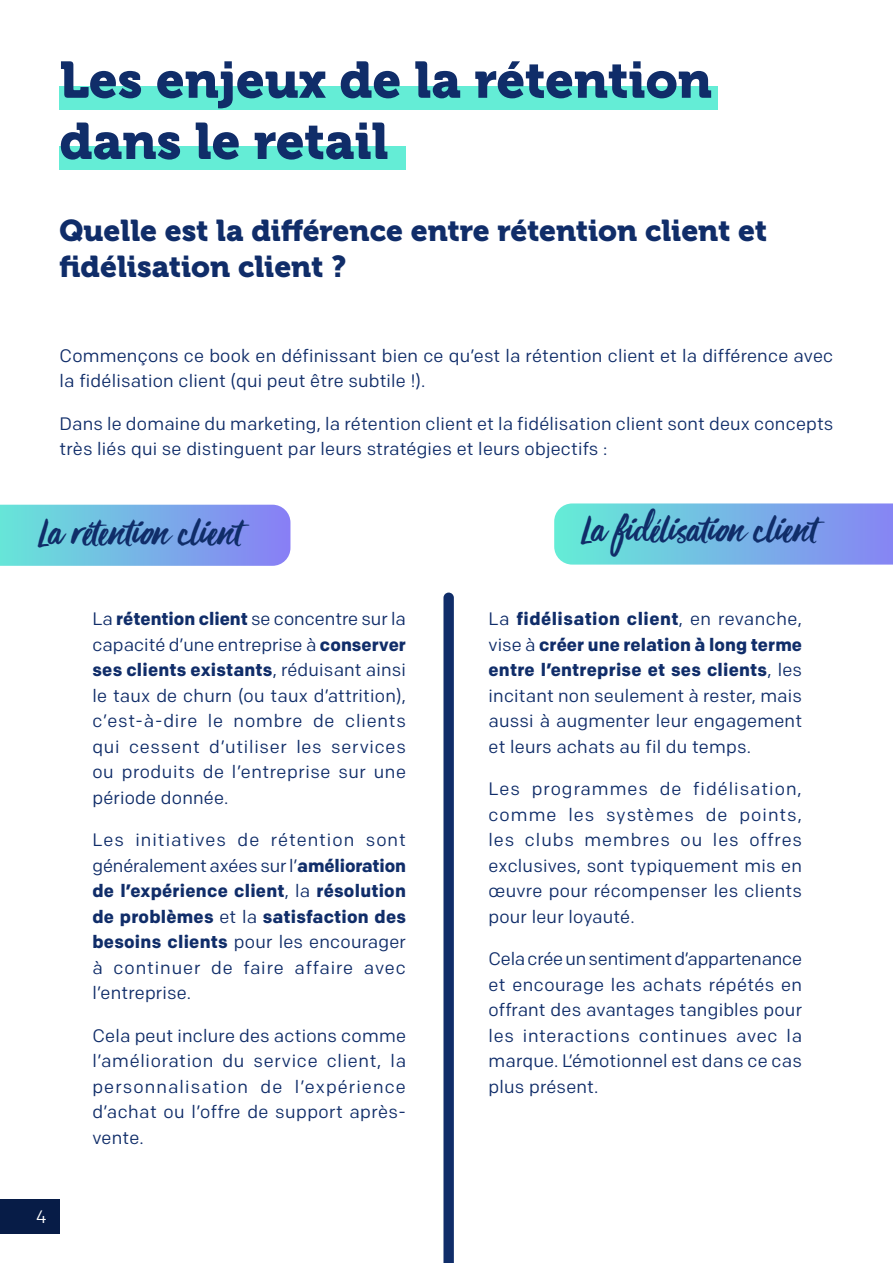
<style>
.page{position:relative;width:893px;height:1263px;background:#fff}
.page>*{position:absolute;margin:0;border:0;box-sizing:border-box;transform-origin:0 0}
.t1{font:51px/61.2px "Museo 900";color:#102d69}
.t2{font:42px "Viva Beautiful B";color:#102d69}
.t3{font:30px "Museo 900";color:#102d69}
.Texte_14{font:18px/25.5px "Colfax";letter-spacing:.01em;color:#102d69;text-align:justify}
.t4{font:18px "Colfax";color:#fff}
.s1{font-weight:700}
</style>
<div class="page">
<div style="left:0;top:1199px;width:60px;height:34px;background:#071c47"></div>
<svg style="left:443px;top:593px;width:11px;height:670px"></svg>
<div style="left:60px;top:86px;width:658px;height:24px;background:#64edd6"></div>
<div style="left:60px;top:146px;width:346px;height:24px;background:#64edd6"></div>
<svg style="left:0;top:505px;width:290px;height:61px"></svg>
<svg style="left:554px;top:503px;width:339px;height:62px"></svg>
<p class="t1" style="left:60px;top:50px;width:654px">Les enjeux de la rétention dans le retail</p>
<p class="t3" style="left:60px;top:213px;width:709px">Quelle est la différence entre rétention client et</p>
<p class="t3" style="left:60px;top:249px;width:288px">fidélisation client ?</p>
<p class="Texte_14" style="left:60px;top:343px;width:775px">Commençons ce book en définissant bien ce qu’est la rétention client et la différence avec la fidélisation client (qui peut être subtile !).</p>
<p class="Texte_14" style="left:60px;top:411px;width:775px">Dans le domaine du marketing, la rétention client et la fidélisation client sont deux concepts très liés qui se distinguent par leurs stratégies et leurs objectifs :</p>
<p class="t2" style="left:39px;top:503px;width:205px">La rétention client</p>
<p class="t2" style="left:581px;top:501px;width:237px">La fidélisation client</p>
<p class="t4" style="left:36px;top:1205px;width:13px">4</p>
<p class="Texte_14" style="left:92px;top:606px;width:315px">La <span class="s1">rétention client</span> se concentre sur la capacité d’une entreprise à <span class="s1">conserver ses clients existants</span>, réduisant ainsi le taux de churn (ou taux d’attrition), c’est-à-dire le nombre de clients qui cessent d’utiliser les services ou produits de l’entreprise sur une période donnée.</p>
<p class="Texte_14" style="left:92px;top:827px;width:315px">Les initiatives de rétention sont généralement axées sur l’<span class="s1">amélioration de l’expérience client</span>, la <span class="s1">résolution de problèmes</span> et la <span class="s1">satisfaction des besoins clients</span> pour les encourager à continuer de faire affaire avec l’entreprise.</p>
<p class="Texte_14" style="left:92px;top:1022px;width:315px">Cela peut inclure des actions comme l’amélioration du service client, la personnalisation de l’expérience d’achat ou l’offre de support après&shy;vente.</p>
<p class="Texte_14" style="left:488px;top:606px;width:315px">La <span class="s1">fidélisation client</span>, en revanche, vise à <span class="s1">créer une relation à long terme entre l’entreprise et ses clients</span>, les incitant non seulement à rester, mais aussi à augmenter leur engagement et leurs achats au fil du temps.</p>
<p class="Texte_14" style="left:488px;top:776px;width:315px">Les programmes de fidélisation, comme les systèmes de points, les clubs membres ou les offres exclusives, sont typiquement mis en œuvre pour récompenser les clients pour leur loyauté.</p>
<p class="Texte_14" style="left:488px;top:946px;width:315px">Cela crée un sentiment d’appartenance et encourage les achats répétés en offrant des avantages tangibles pour les interactions continues avec la marque. L’émotionnel est dans ce cas plus présent.</p>
</div>
